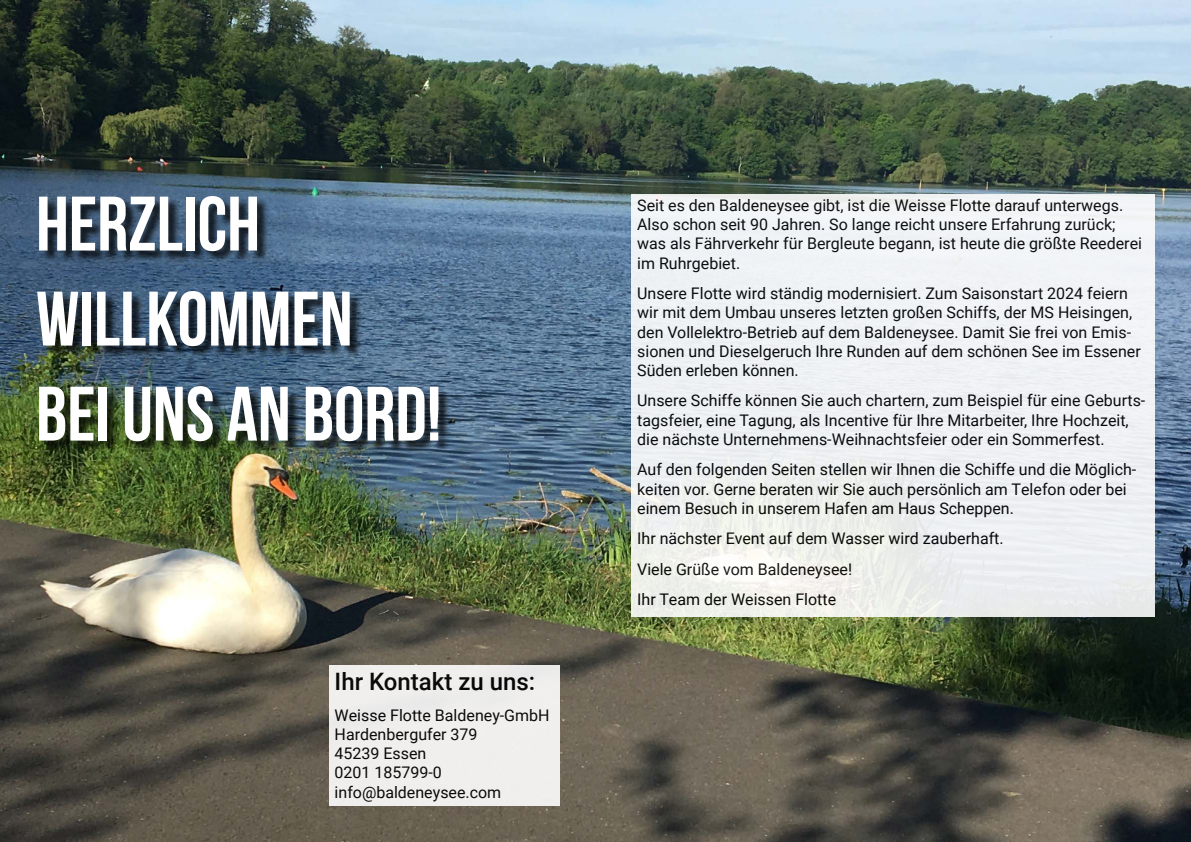
<style>
.page{position:relative;width:1191px;height:842px;background:#fff}
.page>*{position:absolute;margin:0;border:0;box-sizing:border-box;transform-origin:0 0}
.t1{font:700 77px/95px "Bebas Neue";color:#fff}
.t2{font:500 24px "Roboto";color:#000}
.t3{font:16px/19.2px "Roboto";color:#000}
</style>
<div class="page">
<img style="left:0;top:0;width:1191px;height:842px">
<div style="left:39px;top:197px;width:412px;height:256px;background:#000;opacity:.75"></div>
<div style="left:631px;top:194px;width:524px;height:423px;background:#eff2f4"></div>
<div style="left:329px;top:665px;width:230px;height:141px;background:#f0efed"></div>
<h1 class="t1" style="left:36px;top:175px;width:407px">HERZLICH<br>WILLKOMMEN<br>BEI UNS AN BORD!</h1>
<p class="t3" style="left:637px;top:195px;width:506px">Seit es den Baldeneysee gibt, ist die Weisse Flotte darauf unterwegs.<br>Also schon seit 90 Jahren. So lange reicht unsere Erfahrung zurück; was als Fährverkehr für Bergleute begann, ist heute die größte Reederei im Ruhrgebiet.</p>
<p class="t3" style="left:637px;top:283px;width:505px">Unsere Flotte wird ständig modernisiert. Zum Saisonstart 2024 feiern wir mit dem Umbau unseres letzten großen Schiffs, der MS Heisingen, den Vollelektro-Betrieb auf dem Baldeneysee. Damit Sie frei von Emis&shy;sionen und Dieselgeruch Ihre Runden auf dem schönen See im Essener Süden erleben können.</p>
<p class="t3" style="left:637px;top:391px;width:510px">Unsere Schiffe können Sie auch chartern, zum Beispiel für eine Geburts&shy;tagsfeier, eine Tagung, als Incentive für Ihre Mitarbeiter, Ihre Hochzeit, die nächste Unternehmens-Weihnachtsfeier oder ein Sommerfest.</p>
<p class="t3" style="left:637px;top:459px;width:500px">Auf den folgenden Seiten stellen wir Ihnen die Schiffe und die Möglich&shy;keiten vor. Gerne beraten wir Sie auch persönlich am Telefon oder bei einem Besuch in unserem Hafen am Haus Scheppen.</p>
<p class="t3" style="left:637px;top:523px;width:368px;line-height:30.5px">Ihr nächster Event auf dem Wasser wird zauberhaft.<br>Viele Grüße vom Baldeneysee!<br>Ihr Team der Weissen Flotte</p>
<h2 class="t2" style="left:334px;top:665px;width:202px">Ihr Kontakt zu uns:</h2>
<p class="t3" style="left:334px;top:705px;width:216px">Weisse Flotte Baldeney-GmbH<br>Hardenbergufer 379<br>45239 Essen<br>0201 185799-0 info@baldeneysee.com</p>
</div>
